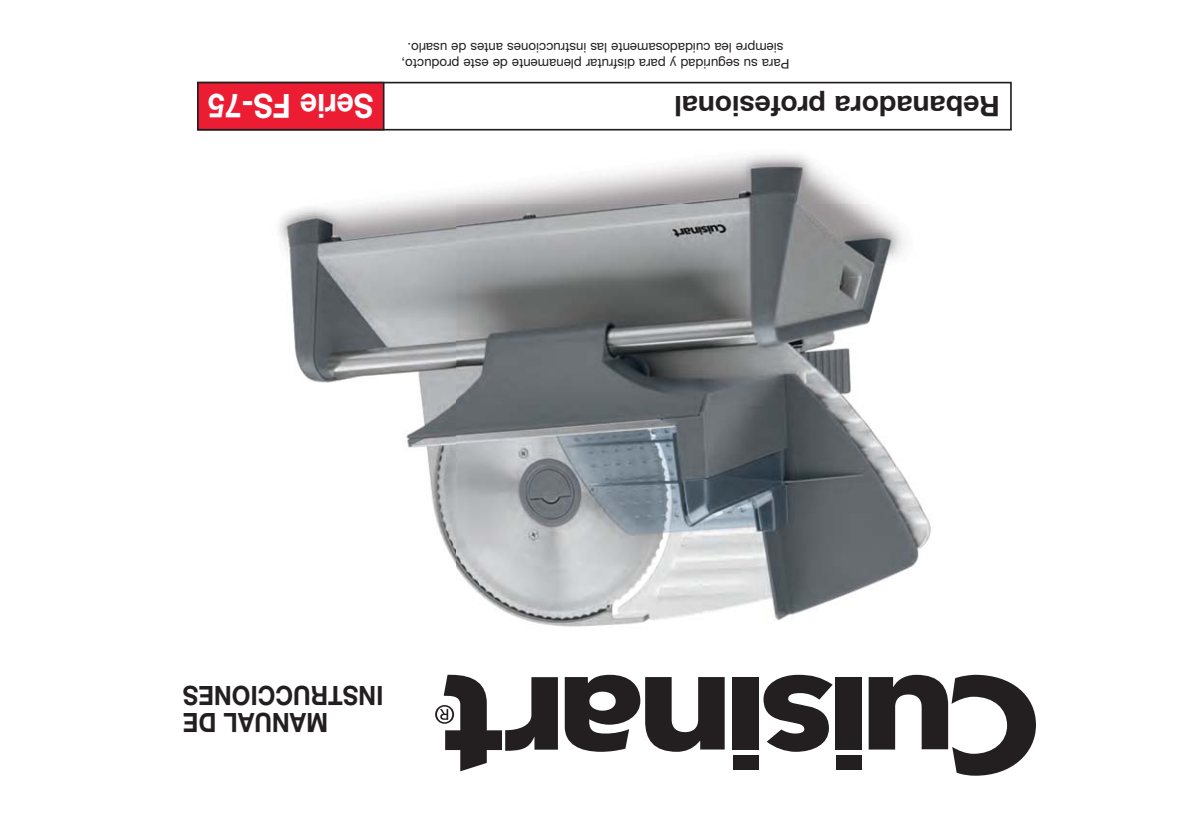
<style>
.page{position:relative;width:1191px;height:840px;background:#fff}
.page>*{position:absolute;margin:0;border:0;box-sizing:border-box;transform-origin:0 0}
.t1{font:700 33.2px "Helvetica Neue LT Std";color:#fff;scale:.9 1}
.t2{font:700 28.4px "Helvetica Neue LT Std";color:#231f20}
.t3{font:700 26.6px/26.6px "Helvetica Neue LT Std";color:#231f20;text-align:right;scale:.9 1}
.t4{font:13.4px/16px "Helvetica Neue LT Std";color:#231f20;text-align:center}
</style>
<div class="page">
<img style="left:279px;top:154px;width:652px;height:473px">
<svg style="left:868px;top:674px;width:168px;height:101px"></svg>
<div style="left:835px;top:676px;width:27px;height:73px;background:#231f20"></div>
<svg style="left:763px;top:674px;width:69px;height:77px"></svg>
<div style="left:732px;top:676px;width:27px;height:73px;background:#231f20"></div>
<svg style="left:565px;top:674px;width:159px;height:77px"></svg>
<div style="left:836px;top:755px;width:26px;height:14px;background:#231f20"></div>
<div style="left:733px;top:755px;width:26px;height:14px;background:#231f20"></div>
<svg style="left:435px;top:674px;width:123px;height:96px"></svg>
<div style="left:197px;top:82px;width:814px;height:48px;border:2px solid #231f20"></div>
<div style="left:198px;top:83px;width:186px;height:47px;background:#ec1c33"></div>
<div style="left:197px;top:82px;width:187px;height:48px;border:2px solid #231f20"></div>
<h1 class="t1" style="left:373px;top:118px;width:185px;rotate:-180deg">Serie FS-75</h1>
<p class="t4" style="left:789px;top:70px;width:389px;rotate:-180deg">Para su seguridad y para disfrutar plenamente de este producto, siempre lea cuidadosamente las instrucciones antes de usarlo.</p>
<h2 class="t2" style="left:999px;top:116px;width:327px;rotate:-180deg">Rebanadora profesional</h2>
<h3 class="t3" style="left:383px;top:732px;width:224px;rotate:-180deg">MANUAL DE<br>INSTRUCCIONES</h3>
</div>
